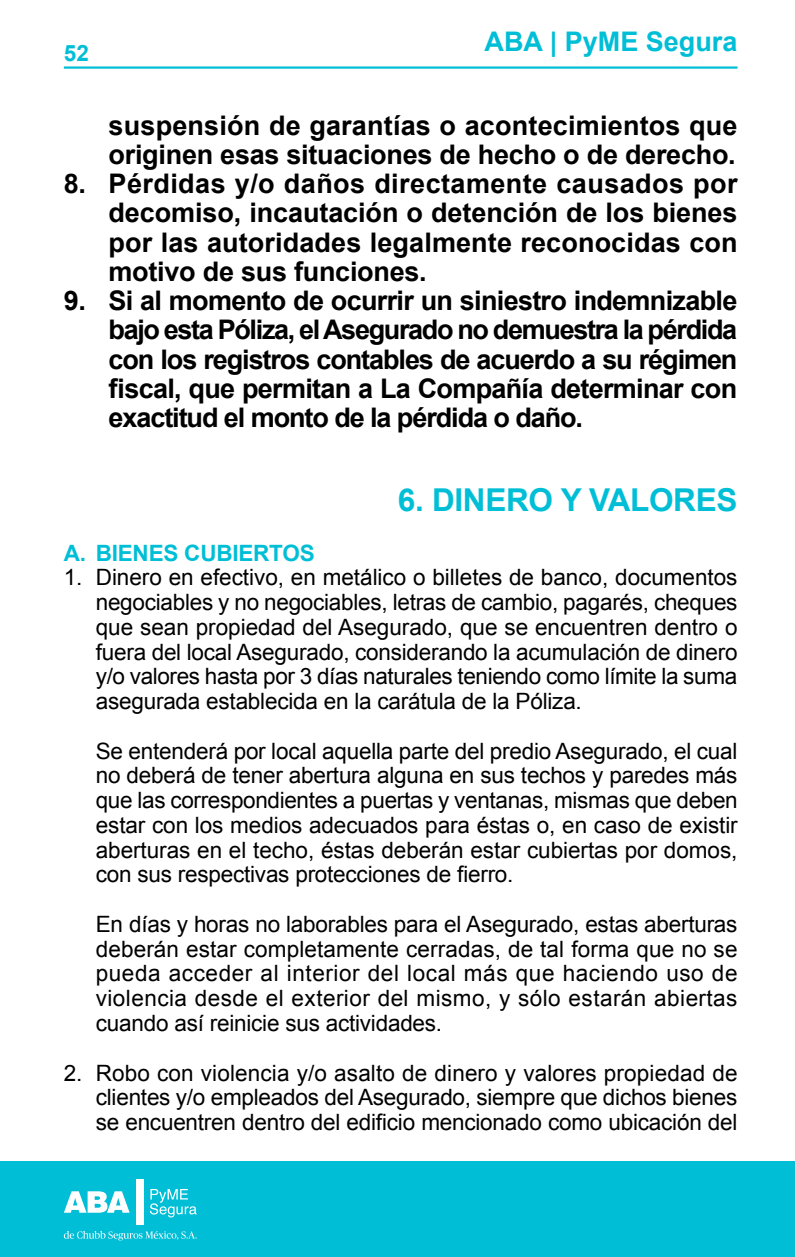
<style>
.page{position:relative;width:795px;height:1257px;background:#fff}
.page>*{position:absolute;margin:0;border:0;box-sizing:border-box;transform-origin:0 0}
.t1{font:700 31.5px "Arial";letter-spacing:-.01em;color:#00bed6}
.t2{font:700 27px/29.2px "Arial";letter-spacing:-.01em;color:#000;text-align:justify}
.t3{font:700 27px "Arial";color:#00bed6}
.t4{font:22.5px/24.8px "Arial";letter-spacing:-.01em;color:#000;text-align:justify}
.t5{font:700 22.5px "Arial";letter-spacing:-.01em;color:#00bed6}
</style>
<div class="page">
<hr style="left:64px;top:66px;width:673px;height:3px;background:#00bed6">
<div style="left:0;top:1161px;width:794px;height:95px;background:#00bed6"></div>
<svg style="left:150px;top:1189px;width:46px;height:28px"></svg>
<svg style="left:64px;top:1191px;width:66px;height:21px"></svg>
<div style="left:136px;top:1179px;width:7px;height:45px;background:#fff"></div>
<svg style="left:64px;top:1231px;width:132px;height:9px"></svg>
<p class="t5" style="left:64px;top:39px;width:27px">52</p>
<p class="t3" style="left:484px;top:23px;width:254px">ABA | PyME Segura</p>
<p class="t2" style="left:108px;top:111px;width:630px">suspensión de garantías o acontecimientos que originen esas situaciones de hecho o de derecho.</p>
<p class="t2" style="left:108px;top:170px;width:630px;text-indent:-45px">8. Pérdidas y/o daños directamente causados por decomiso, incautación o detención de los bienes por las autoridades legalmente reconocidas con motivo de sus funciones.</p>
<p class="t2" style="left:108px;top:287px;width:630px;text-indent:-45px">9. Si al momento de ocurrir un siniestro indemnizable bajo esta Póliza, el Asegurado no demuestra la pérdida con los registros contables de acuerdo a su régimen fiscal, que permitan a La Compañía determinar con exactitud el monto de la pérdida o daño.</p>
<h1 class="t1" style="left:397px;top:479px;width:341px">6. DINERO Y VALORES</h1>
<p class="t5" style="left:64px;top:537px;width:252px">A. BIENES CUBIERTOS</p>
<p class="t4" style="left:96px;top:565px;width:643px;text-indent:-32px">1. Dinero en efectivo, en metálico o billetes de banco, documentos negociables y no negociables, letras de cambio, pagarés, cheques que sean propiedad del Asegurado, que se encuentren dentro o fuera del local Asegurado, considerando la acumulación de dinero y/o valores hasta por 3 días naturales teniendo como límite la suma asegurada establecida en la carátula de la Póliza.</p>
<p class="t4" style="left:96px;top:738px;width:643px">Se entenderá por local aquella parte del predio Asegurado, el cual no deberá de tener abertura alguna en sus techos y paredes más que las correspondientes a puertas y ventanas, mismas que deben estar con los medios adecuados para éstas o, en caso de existir aberturas en el techo, éstas deberán estar cubiertas por domos, con sus respectivas protecciones de fierro.</p>
<p class="t4" style="left:96px;top:912px;width:643px">En días y horas no laborables para el Asegurado, estas aberturas deberán estar completamente cerradas, de tal forma que no se pueda acceder al interior del local más que haciendo uso de violencia desde el exterior del mismo, y sólo estarán abiertas cuando así reinicie sus actividades.</p>
<p class="t4" style="left:96px;top:1060px;width:642px;text-indent:-32px">2. Robo con violencia y/o asalto de dinero y valores propiedad de clientes y/o empleados del Asegurado, siempre que dichos bienes se encuentren dentro del edificio mencionado como ubicación del</p>
</div>
